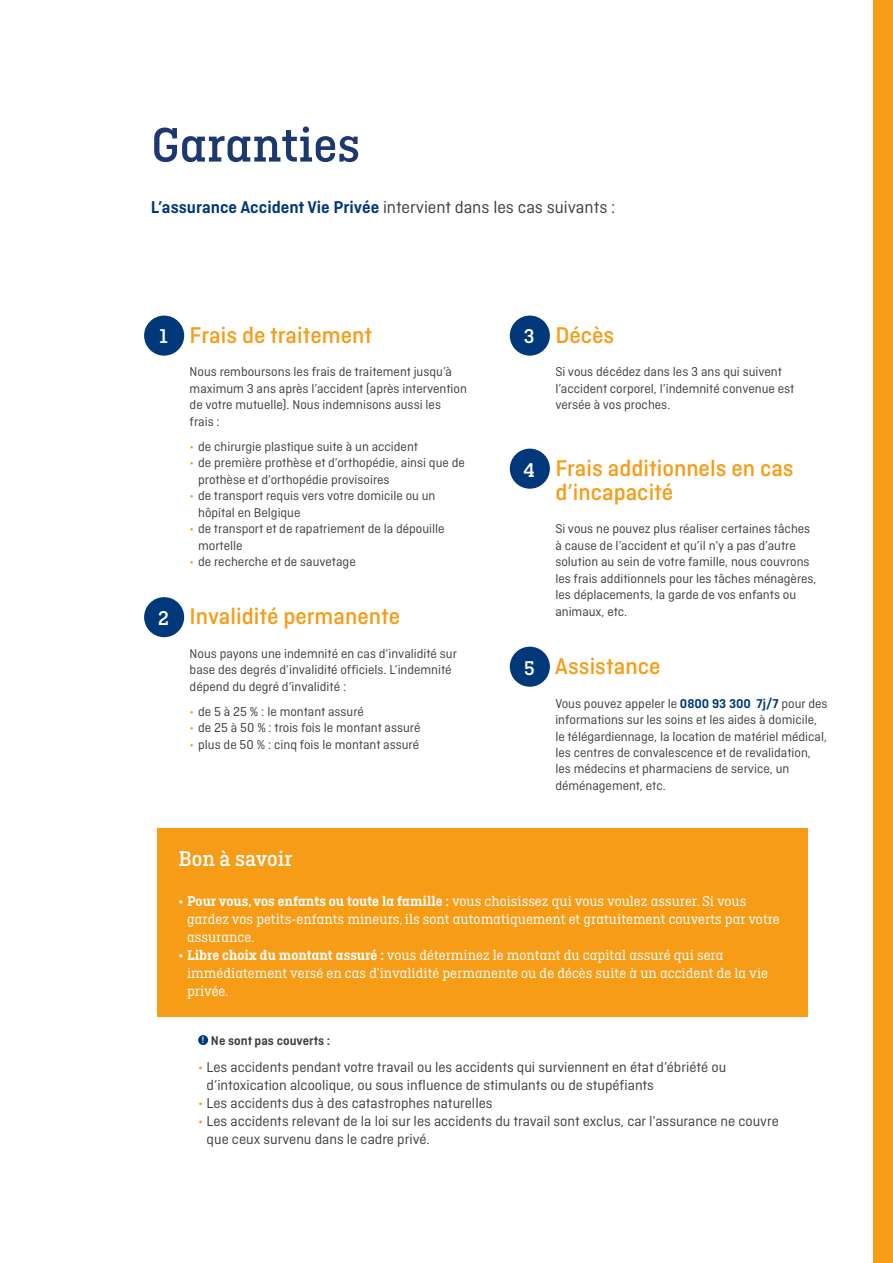
<style>
.page{position:relative;width:893px;height:1263px;background:#fff}
.page>*{position:absolute;margin:0;border:0;box-sizing:border-box;transform-origin:0 0}
.t1{font:500 51px "Ciutadella Slab";color:#1d376f}
.t2{font:500 24px/24px "Ciutadella";color:#f69c17}
.t3{font:500 22.5px "Ciutadella Slab";color:#fff}
.t4{font:500 21px "Ciutadella Slab";color:#fff}
.t5{font:18px "Ciutadella";color:#423f3d}
.t6{font:15px/18px "Ciutadella Slab";color:#fff}
.t7{font:15px/18px "Ciutadella";color:#423f3d}
.t8{font:13.5px/16.5px "Ciutadella";color:#423f3d}
.t9{font:600 13.5px "Ciutadella";color:#423f3d}
.s1{font-weight:600;color:#003879}
.s2{color:#f69c17}
.s3{font-weight:600}
.s4{font-weight:500;font-size:9.75px;color:#fff}
</style>
<div class="page">
<div style="left:874px;top:0;width:19px;height:1263px;background:#f69c17"></div>
<div style="left:157px;top:828px;width:651px;height:189px;background:#f69c17"></div>
<div style="left:144px;top:316px;width:40px;height:40px;background:#003879;border-radius:50%"></div>
<div style="left:144px;top:597px;width:40px;height:40px;background:#003879;border-radius:50%"></div>
<div style="left:198px;top:1035px;width:10px;height:10px;background:#003879;border-radius:50%"></div>
<div style="left:510px;top:316px;width:40px;height:40px;background:#003879;border-radius:50%"></div>
<div style="left:510px;top:449px;width:40px;height:40px;background:#003879;border-radius:50%"></div>
<div style="left:510px;top:647px;width:40px;height:40px;background:#003879;border-radius:50%"></div>
<h1 class="t1" style="left:151px;top:116px;width:210px">Garanties</h1>
<h3 class="t5" style="left:151px;top:197px;width:466px"><span class="s1">L’assurance Accident Vie Privée</span> intervient dans les cas suivants :</h3>
<h3 class="t4" style="left:159px;top:325px;width:10px">1</h3>
<h3 class="t4" style="left:158px;top:606px;width:12px">2</h3>
<h2 class="t2" style="left:190px;top:323px;width:184px">Frais de traitement</h2>
<p class="t8" style="left:190px;top:364px;width:279px">Nous remboursons les frais de traitement jusqu’à maximum 3 ans après l’accident (après intervention de votre mutuelle). Nous indemnisons aussi les frais :</p>
<p class="t8" style="left:190px;top:438px;width:230px"><span class="s2">•</span> de chirurgie plastique suite à un accident</p>
<p class="t8" style="left:198px;top:455px;width:268px;text-indent:-9px"><span class="s2">•</span> de première prothèse et d’orthopédie, ainsi que de prothèse et d’orthopédie provisoires</p>
<p class="t8" style="left:198px;top:488px;width:239px;text-indent:-9px"><span class="s2">•</span> de transport requis vers votre domicile ou un hôpital en Belgique</p>
<p class="t8" style="left:198px;top:521px;width:248px;text-indent:-9px"><span class="s2">•</span> de transport et de rapatriement de la dépouille mortelle</p>
<p class="t8" style="left:190px;top:554px;width:168px"><span class="s2">•</span> de recherche et de sauvetage</p>
<h2 class="t2" style="left:190px;top:604px;width:212px">Invalidité permanente</h2>
<p class="t8" style="left:190px;top:645px;width:269px">Nous payons une indemnité en cas d’invalidité sur base des degrés d’invalidité officiels. L’indemnité dépend du degré d’invalidité :</p>
<p class="t8" style="left:190px;top:703px;width:176px"><span class="s2">•</span> de 5 à 25 % : le montant assuré</p>
<p class="t8" style="left:190px;top:720px;width:232px"><span class="s2">•</span> de 25 à 50 % : trois fois le montant assuré</p>
<p class="t8" style="left:190px;top:736px;width:231px"><span class="s2">•</span> plus de 50 % : cinq fois le montant assuré</p>
<h3 class="t4" style="left:524px;top:325px;width:12px">3</h3>
<h2 class="t2" style="left:555px;top:323px;width:60px">Décès</h2>
<p class="t8" style="left:555px;top:364px;width:241px">Si vous décédez dans les 3 ans qui suivent l’accident corporel, l’indemnité convenue est versée à vos proches.</p>
<h3 class="t4" style="left:524px;top:458px;width:13px">4</h3>
<h2 class="t2" style="left:555px;top:456px;width:240px">Frais additionnels en cas d’incapacité</h2>
<p class="t8" style="left:555px;top:521px;width:263px">Si vous ne pouvez plus réaliser certaines tâches à cause de l’accident et qu’il n’y a pas d’autre solution au sein de votre famille, nous couvrons les frais additionnels pour les tâches ménagères, les déplacements, la garde de vos enfants ou animaux, etc.</p>
<h3 class="t4" style="left:524px;top:656px;width:12px">5</h3>
<h2 class="t2" style="left:555px;top:654px;width:107px">Assistance</h2>
<p class="t8" style="left:555px;top:695px;width:274px">Vous pouvez appeler le <span class="s1">0800 93 300 7j/7</span> pour des informations sur les soins et les aides à domicile, le télégardiennage, la location de matériel médical, les centres de convalescence et de revalidation, les médecins et pharmaciens de service, un déménagement, etc.</p>
<h3 class="t3" style="left:179px;top:846px;width:115px">Bon à savoir</h3>
<p class="t6" style="left:187px;top:892px;width:594px;text-indent:-8px"><span class="s3">• Pour vous, vos enfants ou toute la famille :</span> vous choisissez qui vous voulez assurer. Si vous gardez vos petits-enfants mineurs, ils sont automatiquement et gratuitement couverts par votre assurance.</p>
<p class="t6" style="left:187px;top:946px;width:582px;text-indent:-8px"><span class="s3">• Libre choix du montant assuré :</span> vous déterminez le montant du capital assuré qui sera immédiatement versé en cas d’invalidité permanente ou de décès suite à un accident de la vie privée.</p>
<p class="t9" style="left:202px;top:1033px;width:130px"><span class="s4">!</span> Ne sont pas couverts :</p>
<p class="t7" style="left:207px;top:1058px;width:521px;text-indent:-9px"><span class="s2">•</span> Les accidents pendant votre travail ou les accidents qui surviennent en état d’ébriété ou d’intoxication alcoolique, ou sous influence de stimulants ou de stupéfiants</p>
<p class="t7" style="left:198px;top:1094px;width:296px"><span class="s2">•</span> Les accidents dus à des catastrophes naturelles</p>
<p class="t7" style="left:207px;top:1112px;width:574px;text-indent:-9px"><span class="s2">•</span> Les accidents relevant de la loi sur les accidents du travail sont exclus, car l’assurance ne couvre que ceux survenu dans le cadre privé.</p>
</div>
